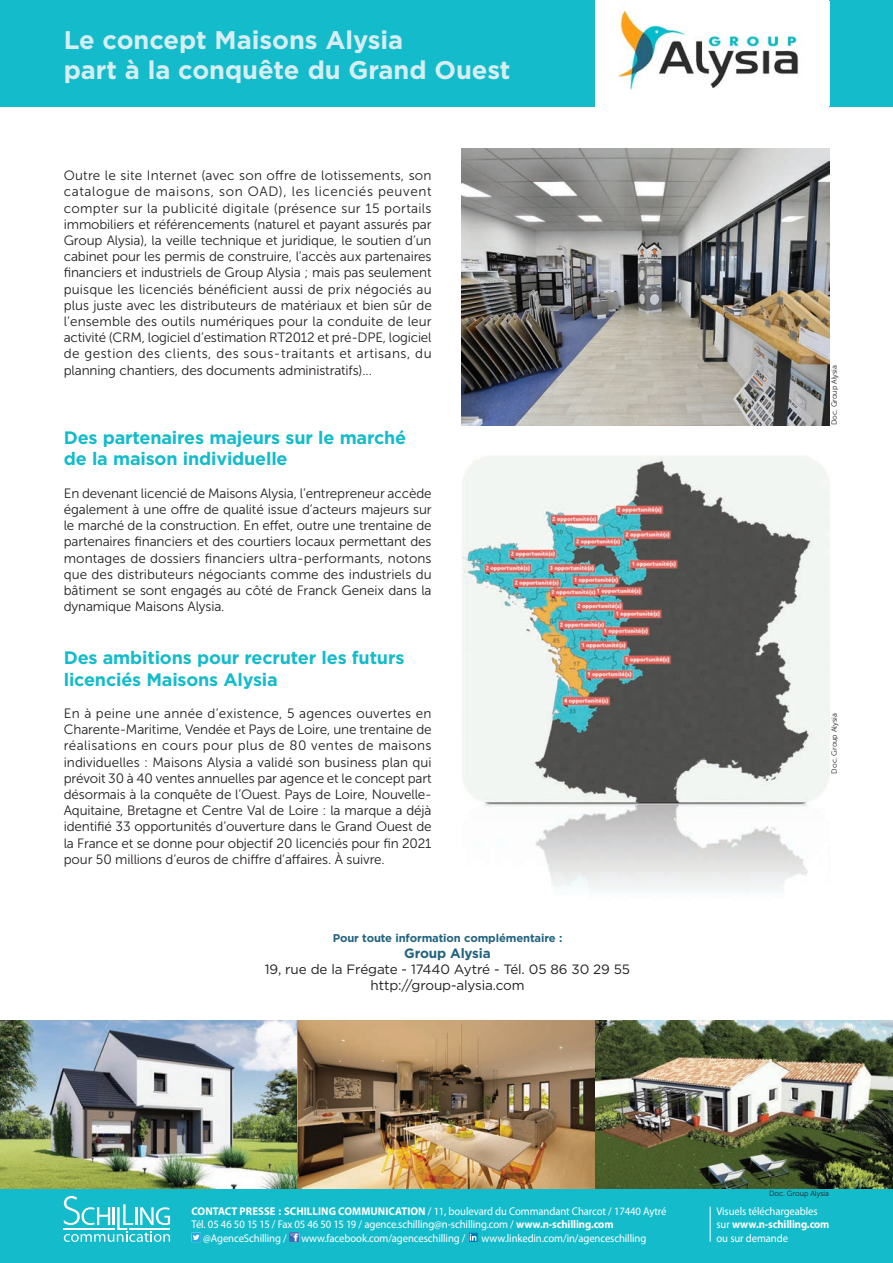
<style>
.page{position:relative;width:893px;height:1263px;background:#fff}
.page>*{position:absolute;margin:0;border:0;box-sizing:border-box;transform-origin:0 0}
.t1{font:700 25.5px/30.6px "Gotham";letter-spacing:-.005em;color:#d6eef2}
.t2{font:700 18px/21.6px "Gotham";letter-spacing:-.01em;color:#14bccb}
.t3{font:13.5px/16.2px "Museo Sans 300";letter-spacing:-.01em;color:#231f20;text-align:justify}
.t4{font:13.5px/16.2px "Gotham";letter-spacing:-.01em;color:#231f20;text-align:center}
.t5{font:700 13.5px "Gotham";letter-spacing:-.01em;color:#22637f}
.t6{font:11.25px/13.4px "Myriad Pro";letter-spacing:-.01em;color:#fff;scale:.95 1}
.t7{font:700 11.25px "Gotham";letter-spacing:-.01em;color:#22637f}
.t8{font:7.5px "Museo Sans 300";letter-spacing:-.01em;color:#231f20}
.s1{font-weight:700}
</style>
<div class="page">
<img style="left:461px;top:455px;width:368px;height:435px">
<img style="left:461px;top:149px;width:368px;height:276px">
<div style="left:0;top:0;width:893px;height:106px;background:#14bccb"></div>
<img style="left:595px;top:1px;width:234px;height:104px">
<div style="left:0;top:1188px;width:893px;height:75px;background:#14bccb"></div>
<svg style="left:64px;top:1196px;width:106px;height:46px"></svg>
<hr style="left:710px;top:1206px;width:1px;height:36px;background:#fff">
<div style="left:191px;top:1232px;width:10px;height:10px;background:#24aae1"></div>
<svg style="left:193px;top:1234px;width:6px;height:6px"></svg>
<svg style="left:290px;top:1232px;width:9px;height:11px"></svg>
<svg style="left:468px;top:1232px;width:12px;height:10px"></svg>
<img style="left:0;top:1020px;width:893px;height:168px">
<h1 class="t1" style="left:64px;top:26px;width:448px">Le concept Maisons Alysia<br>part à la conquête du Grand Ouest</h1>
<p class="t3" style="left:64px;top:167px;width:369px">Outre le site Internet (avec son offre de lotissements, son catalogue de maisons, son OAD), les licenciés peuvent compter sur la publicité digitale (présence sur 15 portails immobiliers et référencements (naturel et payant assurés par Group Alysia), la veille technique et juridique, le soutien d’un cabinet pour les permis de construire, l’accès aux partenaires financiers et industriels de Group Alysia ; mais pas seulement puisque les licenciés bénéficient aussi de prix négociés au plus juste avec les distributeurs de matériaux et bien sûr de l’ensemble des outils numériques pour la conduite de leur activité (CRM, logiciel d’estimation RT2012 et pré-DPE, logiciel de gestion des clients, des sous-traitants et artisans, du planning chantiers, des documents administratifs)...</p>
<h2 class="t2" style="left:64px;top:428px;width:344px">Des partenaires majeurs sur le marché de la maison individuelle</h2>
<p class="t3" style="left:64px;top:485px;width:369px">En devenant licencié de Maisons Alysia, l’entrepreneur accède également à une offre de qualité issue d’acteurs majeurs sur le marché de la construction. En effet, outre une trentaine de partenaires financiers et des courtiers locaux permettant des montages de dossiers financiers ultra-performants, notons que des distributeurs négociants comme des industriels du bâtiment se sont engagés au côté de Franck Geneix dans la dynamique Maisons Alysia.</p>
<h2 class="t2" style="left:64px;top:648px;width:342px">Des ambitions pour recruter les futurs licenciés Maisons Alysia</h2>
<p class="t3" style="left:64px;top:705px;width:370px">En à peine une année d’existence, 5 agences ouvertes en Charente-Maritime, Vendée et Pays de Loire, une trentaine de réalisations en cours pour plus de 80 ventes de maisons individuelles : Maisons Alysia a validé son business plan qui prévoit 30 à 40 ventes annuelles par agence et le concept part désormais à la conquête de l’Ouest. Pays de Loire, Nouvelle-Aquitaine, Bretagne et Centre Val de Loire : la marque a déjà identifié 33 opportunités d’ouverture dans le Grand Ouest de la France et se donne pour objectif 20 licenciés pour fin 2021 pour 50 millions d’euros de chiffre d’affaires. À suivre.</p>
<p class="t7" style="left:333px;top:934px;width:231px">Pour toute information complémentaire :</p>
<p class="t5" style="left:404px;top:948px;width:88px">Group Alysia</p>
<p class="t4" style="left:265px;top:962px;width:367px">19, rue de la Frégate - 17440 Aytré - Tél. 05 86 30 29 55 http://group-alysia.com</p>
<p class="t8" style="left:830px;top:425px;width:62px;rotate:-90deg">Doc. Group Alysia</p>
<p class="t8" style="left:830px;top:773px;width:62px;rotate:-90deg">Doc. Group Alysia</p>
<p class="t6" style="left:191px;top:1205px;width:502px"><span class="s1">CONTACT PRESSE : SCHILLING COMMUNICATION</span> / 11, boulevard du Commandant Charcot / 17440 Aytré<br>Tél. 05 46 50 15 15 / Fax 05 46 50 15 19 / agence.schilling@n-schilling.com / <span class="s1">www.n-schilling.com</span></p>
<p class="t6" style="left:191px;top:1232px;width:480px">■ @AgenceSchilling / ■ www.facebook.com/agenceschilling / ■ www.linkedin.com/in/agenceschilling</p>
<p class="t8" style="left:769px;top:1189px;width:62px">Doc. Group Alysia</p>
<p class="t6" style="left:716px;top:1205px;width:120px">Visuels téléchargeables sur <span class="s1">www.n-schilling.com </span>ou sur demande</p>
</div>
